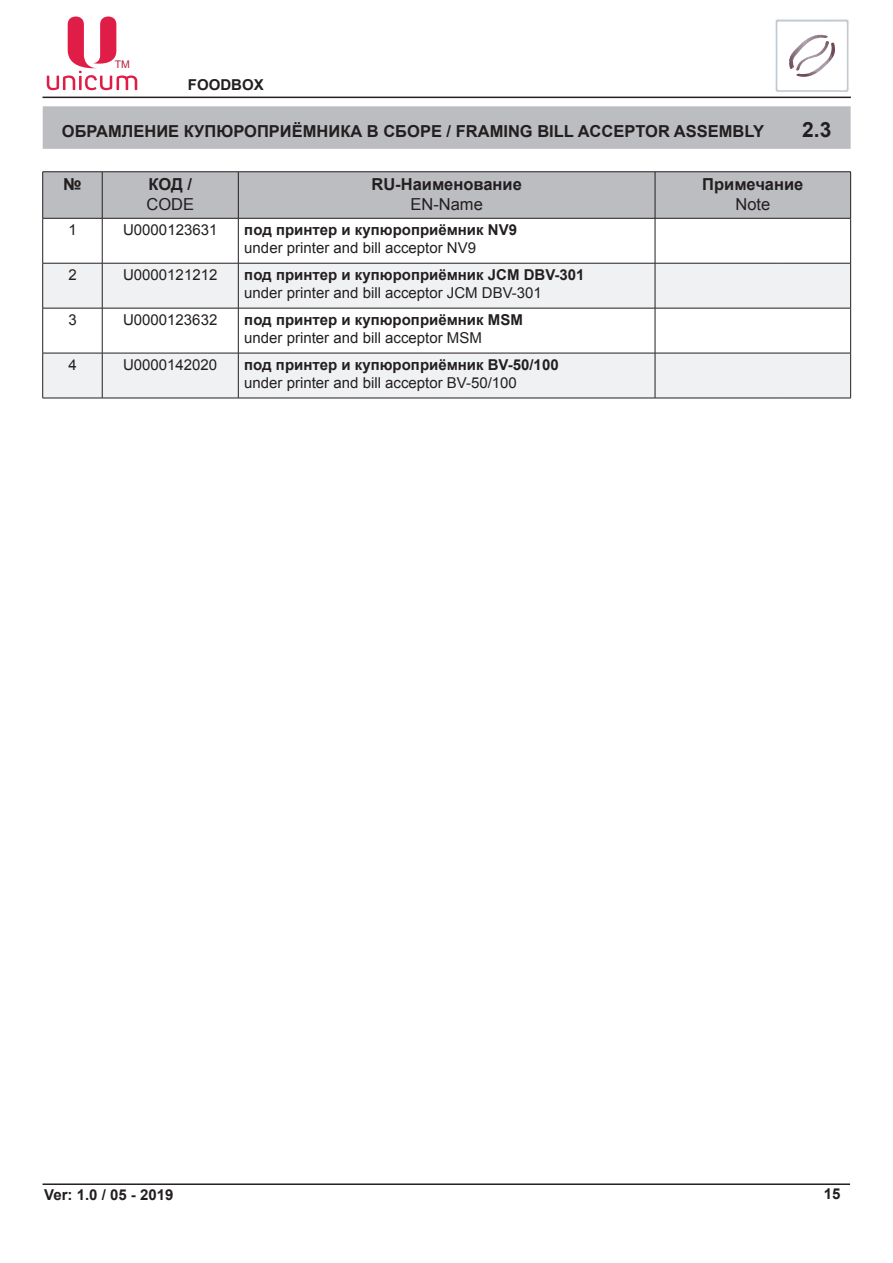
<style>
.page{position:relative;width:893px;height:1263px;background:#fff}
.page>*{position:absolute;margin:0;border:0;box-sizing:border-box;transform-origin:0 0}
.t1{font:700 21px "Arial";color:#231f20}
.t2{font:700 16.5px "Arial";color:#231f20}
.t3{font:16.5px "Arial";color:#231f20}
.t4{font:15px "Arial";color:#231f20}
.t5{font:700 15px "Arial";color:#231f20}
.t6{font:10.5px "Arial";color:#ba1e3e}
</style>
<div class="page">
<hr style="left:43px;top:97px;width:808px;height:1px;background:#231f20">
<hr style="left:43px;top:1183px;width:807px;height:2px;background:#231f20">
<svg style="left:775px;top:19px;width:74px;height:73px"></svg>
<svg style="left:47px;top:17px;width:90px;height:73px"></svg>
<div style="left:43px;top:106px;width:808px;height:43px;background:#bcbdc0"></div>
<div style="left:43px;top:172px;width:807px;height:46px;background:#bcbdc0"></div>
<svg style="left:43px;top:264px;width:807px;height:134px;fill:#f0f1f2"></svg>
<hr style="left:102px;top:172px;width:1px;height:46px;background:#231f20">
<hr style="left:238px;top:172px;width:1px;height:46px;background:#231f20">
<hr style="left:655px;top:172px;width:1px;height:46px;background:#231f20">
<hr style="left:43px;top:218px;width:59px;height:1px;background:#231f20">
<hr style="left:42px;top:218px;width:1px;height:45px;background:#231f20">
<hr style="left:102px;top:218px;width:136px;height:1px;background:#231f20">
<hr style="left:102px;top:218px;width:1px;height:45px;background:#231f20">
<hr style="left:238px;top:218px;width:417px;height:1px;background:#231f20">
<hr style="left:238px;top:218px;width:1px;height:45px;background:#231f20">
<hr style="left:655px;top:218px;width:128px;height:1px;background:#231f20">
<hr style="left:655px;top:218px;width:1px;height:45px;background:#231f20">
<hr style="left:783px;top:218px;width:68px;height:1px;background:#231f20">
<hr style="left:850px;top:218px;width:1px;height:45px;background:#231f20">
<hr style="left:43px;top:263px;width:59px;height:1px;background:#231f20">
<hr style="left:42px;top:263px;width:1px;height:45px;background:#231f20">
<hr style="left:102px;top:263px;width:136px;height:1px;background:#231f20">
<hr style="left:102px;top:263px;width:1px;height:45px;background:#231f20">
<hr style="left:238px;top:263px;width:417px;height:1px;background:#231f20">
<hr style="left:238px;top:263px;width:1px;height:45px;background:#231f20">
<hr style="left:655px;top:263px;width:128px;height:1px;background:#231f20">
<hr style="left:655px;top:263px;width:1px;height:45px;background:#231f20">
<hr style="left:783px;top:263px;width:68px;height:1px;background:#231f20">
<hr style="left:850px;top:263px;width:1px;height:45px;background:#231f20">
<hr style="left:43px;top:308px;width:59px;height:1px;background:#231f20">
<hr style="left:42px;top:308px;width:1px;height:45px;background:#231f20">
<hr style="left:102px;top:308px;width:136px;height:1px;background:#231f20">
<hr style="left:102px;top:308px;width:1px;height:45px;background:#231f20">
<hr style="left:238px;top:308px;width:417px;height:1px;background:#231f20">
<hr style="left:238px;top:308px;width:1px;height:45px;background:#231f20">
<hr style="left:655px;top:308px;width:128px;height:1px;background:#231f20">
<hr style="left:655px;top:308px;width:1px;height:45px;background:#231f20">
<hr style="left:783px;top:308px;width:68px;height:1px;background:#231f20">
<hr style="left:850px;top:308px;width:1px;height:45px;background:#231f20">
<hr style="left:43px;top:353px;width:59px;height:1px;background:#231f20">
<hr style="left:42px;top:353px;width:1px;height:45px;background:#231f20">
<hr style="left:102px;top:353px;width:136px;height:1px;background:#231f20">
<hr style="left:102px;top:353px;width:1px;height:45px;background:#231f20">
<hr style="left:238px;top:353px;width:417px;height:1px;background:#231f20">
<hr style="left:238px;top:353px;width:1px;height:45px;background:#231f20">
<hr style="left:655px;top:353px;width:128px;height:1px;background:#231f20">
<hr style="left:655px;top:353px;width:1px;height:45px;background:#231f20">
<hr style="left:783px;top:353px;width:68px;height:1px;background:#231f20">
<hr style="left:850px;top:353px;width:1px;height:45px;background:#231f20">
<hr style="left:43px;top:398px;width:59px;height:1px;background:#231f20">
<hr style="left:102px;top:398px;width:136px;height:1px;background:#231f20">
<hr style="left:238px;top:398px;width:417px;height:1px;background:#231f20">
<hr style="left:655px;top:398px;width:128px;height:1px;background:#231f20">
<hr style="left:783px;top:398px;width:68px;height:1px;background:#231f20">
<hr style="left:43px;top:171px;width:59px;height:1px;background:#231f20">
<hr style="left:42px;top:172px;width:1px;height:46px;background:#231f20">
<hr style="left:102px;top:171px;width:136px;height:1px;background:#231f20">
<hr style="left:238px;top:171px;width:417px;height:1px;background:#231f20">
<hr style="left:655px;top:171px;width:128px;height:1px;background:#231f20">
<hr style="left:783px;top:171px;width:68px;height:1px;background:#231f20">
<hr style="left:850px;top:172px;width:1px;height:46px;background:#231f20">
<p class="t6" style="left:115px;top:57px;width:17px">ТМ</p>
<p class="t5" style="left:188px;top:75px;width:77px">FOODBOX</p>
<p class="t2" style="left:62px;top:120px;width:133px">ОБРАМЛЕНИЕ КУП</p>
<p class="t2" style="left:216px;top:120px;width:470px">ЮРОПРИЁМНИКА В СБОРЕ / FRAMING BILL ACCEPTOR ASSEMBLY</p>
<h1 class="t1" style="left:802px;top:115px;width:31px">2.3</h1>
<p class="t2" style="left:63px;top:173px;width:20px">№</p>
<p class="t2" style="left:148px;top:173px;width:45px">КОД /</p>
<p class="t3" style="left:146px;top:193px;width:49px">CODE</p>
<p class="t2" style="left:371px;top:173px;width:152px">RU-НАИМЕНОВАНИЕ</p>
<p class="t3" style="left:410px;top:193px;width:74px">EN-Name</p>
<p class="t4" style="left:68px;top:220px;width:10px">1</p>
<p class="t4" style="left:123px;top:220px;width:96px">U0000123631</p>
<p class="t5" style="left:244px;top:220px;width:274px">ПОД ПРИНТЕР И КУПЮРОПРИЁМНИК NV9</p>
<p class="t4" style="left:244px;top:238px;width:233px">under printer and bill acceptor NV9</p>
<p class="t4" style="left:68px;top:265px;width:10px">2</p>
<p class="t4" style="left:123px;top:265px;width:96px">U0000121212</p>
<p class="t5" style="left:244px;top:265px;width:342px">ПОД ПРИНТЕР И КУПЮРОПРИЁМНИК JCM DBV-301</p>
<p class="t4" style="left:244px;top:283px;width:299px">under printer and bill acceptor JCM DBV-301</p>
<p class="t4" style="left:68px;top:310px;width:10px">3</p>
<p class="t4" style="left:123px;top:310px;width:96px">U0000123632</p>
<p class="t5" style="left:244px;top:310px;width:256px">ПОД ПРИНТЕР И КУПЮРОПРИЁМНИК MSM</p>
<p class="t4" style="left:244px;top:328px;width:239px">under printer and bill acceptor MSM</p>
<p class="t4" style="left:68px;top:355px;width:10px">4</p>
<p class="t4" style="left:123px;top:355px;width:96px">U0000142020</p>
<p class="t5" style="left:244px;top:355px;width:316px">ПОД ПРИНТЕР И КУПЮРОПРИЁМНИК BV-50/100</p>
<p class="t4" style="left:244px;top:373px;width:274px">under printer and bill acceptor BV-50/100</p>
<p class="t2" style="left:702px;top:173px;width:103px">ПРИМЕЧАНИЕ</p>
<p class="t3" style="left:735px;top:193px;width:36px">Note</p>
<p class="t5" style="left:44px;top:1185px;width:131px">VER: 1.0 / 05 - 2019</p>
<p class="t5" style="left:824px;top:1184px;width:18px">15</p>
</div>
